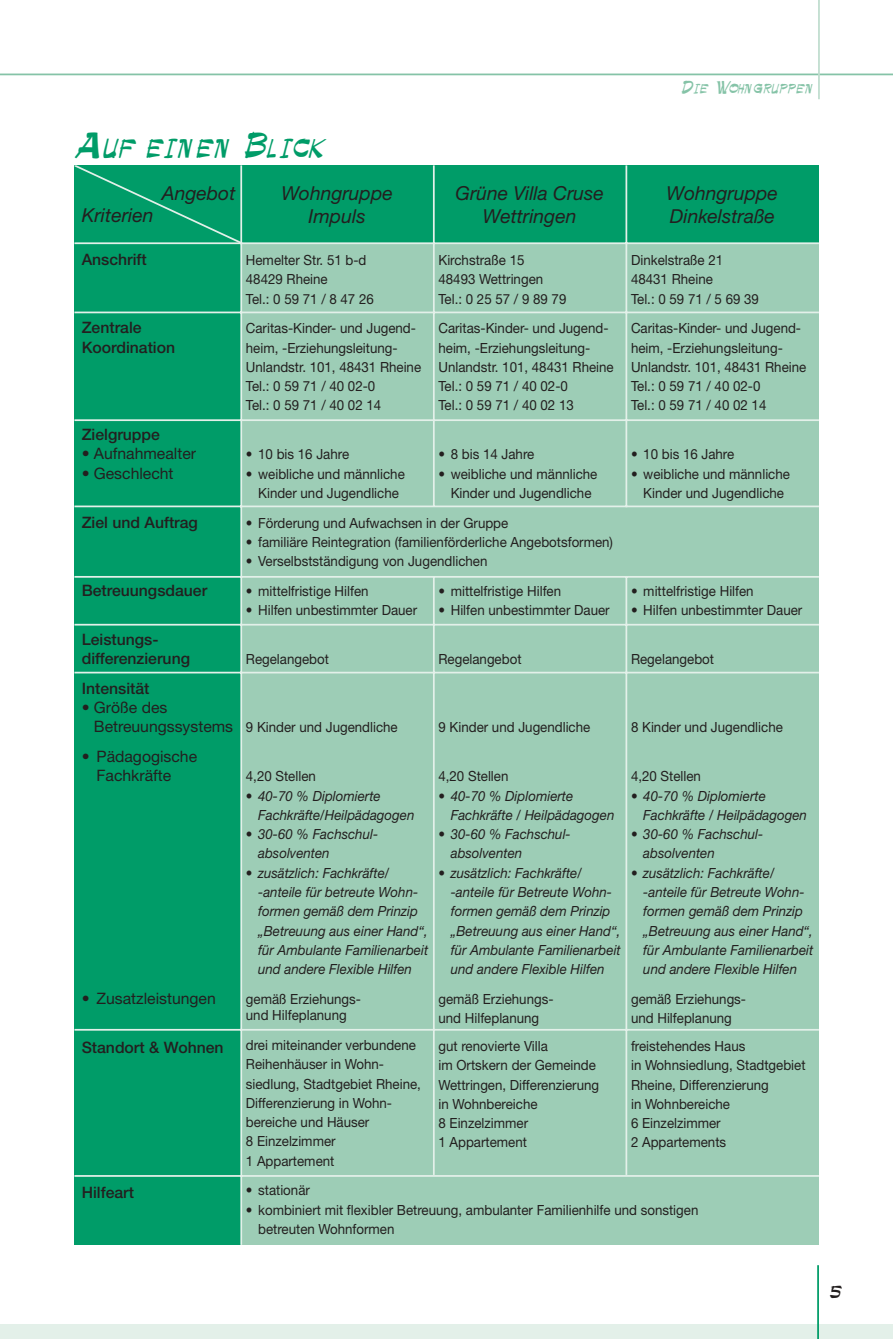
<style>
.page{position:relative;width:893px;height:1339px;background:#fff}
.page>*{position:absolute;margin:0;border:0;box-sizing:border-box;transform-origin:0 0}
.t1{font:31.5px "Palette";color:#009c68}
.t2{font:italic 19.25px/22.8px "Helvetica Neue";color:#231f1f;text-align:center}
.t3{font:500 15.75px/19.2px "Helvetica Neue";color:#231f1f}
.t4{font:15.75px/19.2px "Helvetica Neue";color:#231f1f}
.t5{font:15.75px "Palette";color:#85c3a7}
.t6{font:15.75px "Palette";color:#231f1f}
.t7{font:14px/19.2px "Helvetica Neue";color:#231f1f;scale:.95 1}
.t8{font:italic 14px/19.2px "Helvetica Neue";color:#231f1f;scale:.95 1}
</style>
<div class="page">
<div style="left:0;top:1324px;width:892px;height:15px;background:#e3f0e9"></div>
<hr style="left:817px;top:1265px;width:2px;height:74px;background:#009c68">
<div style="left:74px;top:165px;width:745px;height:1080px;background:#9dcdb6"></div>
<div style="left:74px;top:165px;width:745px;height:78px;background:#009c68"></div>
<div style="left:74px;top:243px;width:167px;height:1002px;background:#009c68"></div>
<hr style="left:74px;top:242px;width:745px;height:2px;background:#e3f0e9">
<hr style="left:74px;top:312px;width:745px;height:1px;background:#e3f0e9">
<hr style="left:74px;top:419px;width:745px;height:2px;background:#e3f0e9">
<hr style="left:74px;top:505px;width:745px;height:2px;background:#e3f0e9">
<hr style="left:74px;top:576px;width:745px;height:2px;background:#e3f0e9">
<hr style="left:74px;top:624px;width:745px;height:1px;background:#e3f0e9">
<hr style="left:74px;top:672px;width:745px;height:1px;background:#e3f0e9">
<hr style="left:74px;top:1029px;width:745px;height:1px;background:#e3f0e9">
<hr style="left:74px;top:1175px;width:745px;height:2px;background:#e3f0e9">
<hr style="left:240px;top:165px;width:2px;height:1080px;background:#e3f0e9">
<hr style="left:625px;top:577px;width:2px;height:598px;background:#e3f0e9">
<hr style="left:625px;top:165px;width:2px;height:342px;background:#e3f0e9">
<hr style="left:433px;top:577px;width:1px;height:598px;background:#e3f0e9">
<hr style="left:433px;top:165px;width:1px;height:341px;background:#e3f0e9">
<svg style="left:74px;top:165px;width:167px;height:79px"></svg>
<hr style="left:0;top:74px;width:892px;height:1px;background:#85c3a7">
<hr style="left:818px;top:0;width:1px;height:99px;background:#bfddce">
<h1 class="t1" style="left:74px;top:127px;width:251px">Auf einen Blick</h1>
<p class="t5" style="left:680px;top:78px;width:135px">Die Wohngruppen</p>
<h2 class="t2" style="left:455px;top:184px;width:150px">Grüne Villa Cruse<br>Wettringen</h2>
<h2 class="t2" style="left:666px;top:184px;width:113px;text-align:left">Wohngruppe<br>Dinkelstraße</h2>
<h2 class="t2" style="left:281px;top:184px;width:113px">Wohngruppe</h2>
<h2 class="t2" style="left:162px;top:184px;width:75px">Angebot</h2>
<h2 class="t2" style="left:82px;top:206px;width:73px">Kriterien</h2>
<h2 class="t2" style="left:308px;top:207px;width:59px">Impuls</h2>
<p class="t3" style="left:82px;top:251px;width:67px">Anschrift</p>
<p class="t7" style="left:246px;top:252px;width:136px">Hemelter Str. 51 b-d<br>48429 Rheine<br>Tel.: 0 59 71 / 8 47 26</p>
<p class="t7" style="left:246px;top:320px;width:186px">Caritas-Kinder- und Jugend&shy;heim, -Erziehungsleitung-<br>Unlandstr. 101, 48431 Rheine<br>Tel.: 0 59 71 / 40 02-0<br>Tel.: 0 59 71 / 40 02 14</p>
<p class="t7" style="left:246px;top:446px;width:110px">• 10 bis 16 Jahre</p>
<p class="t7" style="left:246px;top:465px;width:169px;text-align:center">• weibliche und männliche<br>Kinder und Jugendliche</p>
<p class="t7" style="left:246px;top:514px;width:278px">• Förderung und Aufwachsen in der Gruppe</p>
<p class="t7" style="left:246px;top:534px;width:388px">• familiäre Reintegration (familienförderliche Angebotsformen)</p>
<p class="t7" style="left:246px;top:553px;width:256px">• Verselbstständigung von Jugendlichen</p>
<p class="t7" style="left:246px;top:583px;width:131px">• mittelfristige Hilfen</p>
<p class="t7" style="left:246px;top:602px;width:182px">• Hilfen unbestimmter Dauer</p>
<p class="t7" style="left:246px;top:651px;width:89px">Regelangebot</p>
<p class="t7" style="left:438px;top:252px;width:136px">Kirchstraße 15<br>48493 Wettringen<br>Tel.: 0 25 57 / 9 89 79</p>
<p class="t7" style="left:438px;top:320px;width:186px">Caritas-Kinder- und Jugend&shy;heim, -Erziehungsleitung-<br>Unlandstr. 101, 48431 Rheine<br>Tel.: 0 59 71 / 40 02-0<br>Tel.: 0 59 71 / 40 02 13</p>
<p class="t7" style="left:438px;top:446px;width:102px">• 8 bis 14 Jahre</p>
<p class="t7" style="left:438px;top:465px;width:169px;text-align:center">• weibliche und männliche<br>Kinder und Jugendliche</p>
<p class="t7" style="left:631px;top:252px;width:136px">Dinkelstraße 21<br>48431 Rheine<br>Tel.: 0 59 71 / 5 69 39</p>
<p class="t7" style="left:631px;top:320px;width:186px">Caritas-Kinder- und Jugend&shy;heim, -Erziehungsleitung-<br>Unlandstr. 101, 48431 Rheine<br>Tel.: 0 59 71 / 40 02-0<br>Tel.: 0 59 71 / 40 02 14</p>
<p class="t7" style="left:631px;top:446px;width:110px">• 10 bis 16 Jahre</p>
<p class="t7" style="left:631px;top:465px;width:169px;text-align:center">• weibliche und männliche<br>Kinder und Jugendliche</p>
<p class="t3" style="left:82px;top:320px;width:95px">Zentrale<br>Koordination</p>
<p class="t3" style="left:82px;top:426px;width:80px">Zielgruppe</p>
<p class="t4" style="left:82px;top:446px;width:116px">• Aufnahmealter</p>
<p class="t4" style="left:82px;top:465px;width:93px">• Geschlecht</p>
<p class="t3" style="left:82px;top:514px;width:118px">Ziel und Auftrag</p>
<p class="t3" style="left:82px;top:582px;width:127px">Betreuungsdauer</p>
<p class="t3" style="left:82px;top:631px;width:110px">Leistungs&shy;differenzierung</p>
<p class="t3" style="left:82px;top:680px;width:69px">Intensität</p>
<p class="t4" style="left:94px;top:699px;width:141px;text-indent:-12px">• Größe des<br>Betreuungssystems</p>
<p class="t4" style="left:96px;top:748px;width:102px;text-indent:-15px">• Pädagogische<br>Fachkräfte</p>
<p class="t7" style="left:438px;top:583px;width:131px">• mittelfristige Hilfen</p>
<p class="t7" style="left:438px;top:602px;width:182px">• Hilfen unbestimmter Dauer</p>
<p class="t7" style="left:438px;top:651px;width:89px">Regelangebot</p>
<p class="t7" style="left:631px;top:583px;width:131px">• mittelfristige Hilfen</p>
<p class="t7" style="left:631px;top:602px;width:182px">• Hilfen unbestimmter Dauer</p>
<p class="t7" style="left:631px;top:651px;width:89px">Regelangebot</p>
<p class="t7" style="left:246px;top:719px;width:161px">9 Kinder und Jugendliche</p>
<p class="t7" style="left:246px;top:768px;width:75px">4,20 Stellen</p>
<p class="t8" style="left:258px;top:787px;width:166px;text-indent:-12px">• 40-70 % Diplomierte<br>Fachkräfte/Heilpädagogen</p>
<p class="t8" style="left:258px;top:826px;width:128px;text-indent:-12px">• 30-60 % Fachschul&shy;absolventen</p>
<p class="t8" style="left:258px;top:864px;width:180px;text-indent:-12px">• zusätzlich: Fachkräfte/ -anteile für betreute Wohn&shy;formen gemäß dem Prinzip „Betreuung aus einer Hand“, für Ambulante Familienarbeit und andere Flexible Hilfen</p>
<p class="t7" style="left:246px;top:992px;width:123px;line-height:16.6px">gemäß Erziehungs&shy;und Hilfeplanung</p>
<p class="t7" style="left:246px;top:1037px;width:186px">drei miteinander verbundene<br>Reihenhäuser in Wohn&shy;siedlung, Stadtgebiet Rheine,<br>Differenzierung in Wohn&shy;bereiche und Häuser<br>8 Einzelzimmer<br>1 Appartement</p>
<p class="t7" style="left:246px;top:1182px;width:69px">• stationär</p>
<p class="t7" style="left:258px;top:1201px;width:465px;text-indent:-12px">• kombiniert mit flexibler Betreuung, ambulanter Familienhilfe und sonstigen betreuten Wohnformen</p>
<p class="t7" style="left:438px;top:719px;width:161px">9 Kinder und Jugendliche</p>
<p class="t7" style="left:438px;top:768px;width:75px">4,20 Stellen</p>
<p class="t8" style="left:451px;top:787px;width:174px;text-indent:-12px">• 40-70 % Diplomierte<br>Fachkräfte / Heilpädagogen</p>
<p class="t8" style="left:451px;top:826px;width:128px;text-indent:-12px">• 30-60 % Fachschul&shy;absolventen</p>
<p class="t8" style="left:451px;top:864px;width:180px;text-indent:-12px">• zusätzlich: Fachkräfte/ -anteile für Betreute Wohn&shy;formen gemäß dem Prinzip „Betreuung aus einer Hand“, für Ambulante Familienarbeit und andere Flexible Hilfen</p>
<p class="t7" style="left:438px;top:990px;width:123px">gemäß Erziehungs&shy;und Hilfeplanung</p>
<p class="t7" style="left:438px;top:1038px;width:171px">gut renovierte Villa<br>im Ortskern der Gemeinde<br>Wettringen, Differenzierung in Wohnbereiche<br>8 Einzelzimmer<br>1 Appartement</p>
<p class="t7" style="left:631px;top:719px;width:161px">8 Kinder und Jugendliche</p>
<p class="t7" style="left:631px;top:768px;width:75px">4,20 Stellen</p>
<p class="t8" style="left:643px;top:787px;width:174px;text-indent:-12px">• 40-70 % Diplomierte<br>Fachkräfte / Heilpädagogen</p>
<p class="t8" style="left:643px;top:826px;width:128px;text-indent:-12px">• 30-60 % Fachschul&shy;absolventen</p>
<p class="t8" style="left:643px;top:864px;width:180px;text-indent:-12px">• zusätzlich: Fachkräfte/ -anteile für Betreute Wohn&shy;formen gemäß dem Prinzip „Betreuung aus einer Hand“, für Ambulante Familienarbeit und andere Flexible Hilfen</p>
<p class="t7" style="left:631px;top:990px;width:123px">gemäß Erziehungs&shy;und Hilfeplanung</p>
<p class="t7" style="left:631px;top:1038px;width:185px">freistehendes Haus<br>in Wohnsiedlung, Stadtgebiet<br>Rheine, Differenzierung<br>in Wohnbereiche<br>6 Einzelzimmer<br>2 Appartements</p>
<p class="t4" style="left:82px;top:990px;width:136px">• Zusatzleistungen</p>
<p class="t3" style="left:82px;top:1039px;width:143px">Standort &amp; Wohnen</p>
<p class="t3" style="left:82px;top:1184px;width:54px">Hilfeart</p>
<p class="t6" style="left:827px;top:1284px;width:14px">5</p>
</div>
